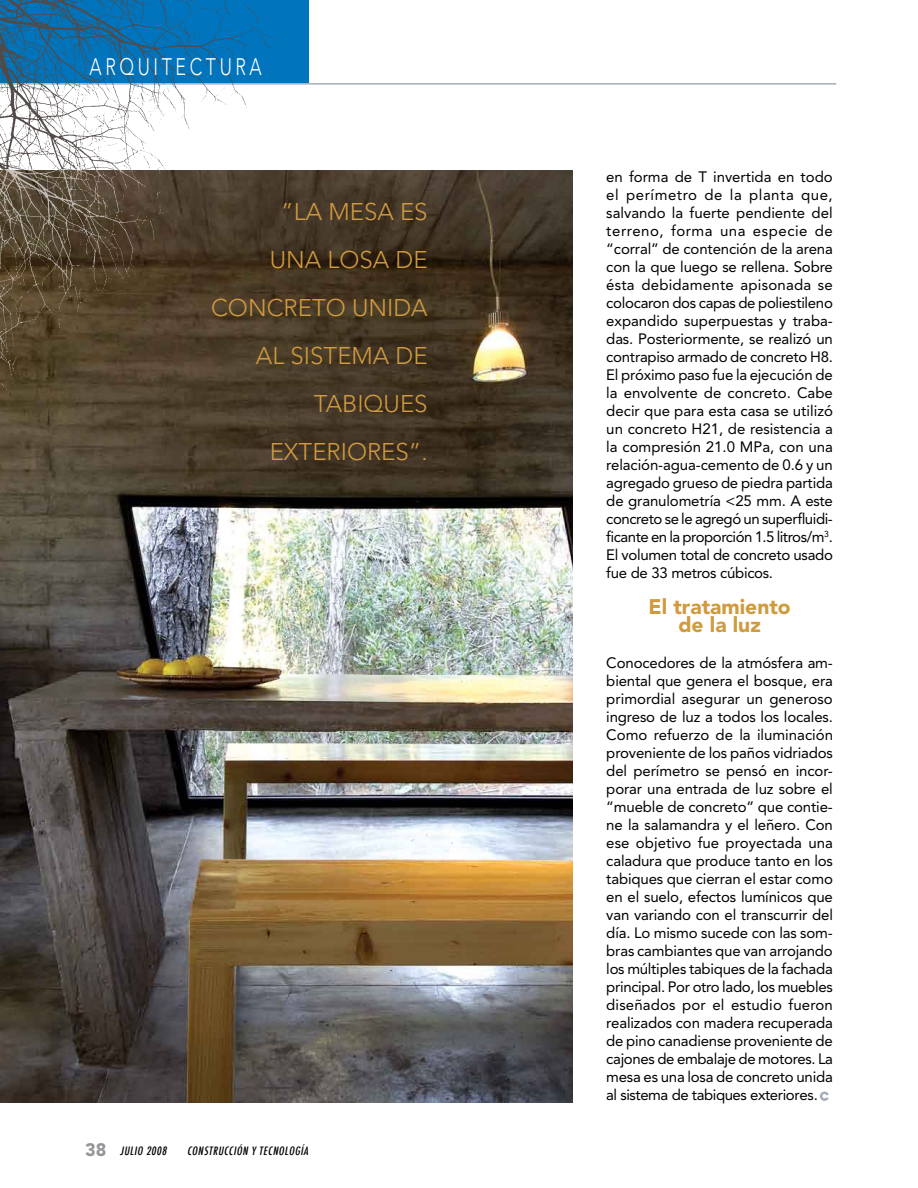
<style>
.page{position:relative;width:918px;height:1188px;background:#fff}
.page>*{position:absolute;margin:0;border:0;box-sizing:border-box;transform-origin:0 0}
.t1{font:300 24px "Avenir";color:#d09a3f}
.t2{font:300 23.7px "Avenir";letter-spacing:.2em;color:#fff;scale:.75 1}
.t3{font:900 21px/18px "Avenir";color:#d09a3f;text-align:center}
.t4{font:15px/18px "Avenir";letter-spacing:-.02em;color:#000;text-align:justify}
.t5{font:italic 500 condensed 11.25px "Futura";color:#000}
.s1{font-family:"Avenir";font-weight:900;font-style:normal;font-stretch:normal;font-size:18px;color:#939598}
</style>
<div class="page">
<div style="left:0;top:0;width:309px;height:83px;background:#0074bc"></div>
<hr style="left:0;top:83px;width:836px;height:2px;background:#a5adb9">
<img style="left:0;top:0;width:301px;height:169px">
<img style="left:0;top:170px;width:572px;height:933px">
<img style="left:0;top:169px;width:301px;height:299px">
<svg style="left:820px;top:1092px;width:9px;height:9px"></svg>
<h2 class="t2" style="left:90px;top:53px;width:231px">ARQUITECTURA</h2>
<h1 class="t1" style="left:281px;top:198px;width:148px">”LA MESA ES</h1>
<h1 class="t1" style="left:270px;top:246px;width:156px">U NA LOSA DE</h1>
<h1 class="t1" style="left:211px;top:294px;width:71px">CONCRET</h1>
<h1 class="t1" style="left:326px;top:294px;width:99px">O UNIDA</h1>
<h1 class="t1" style="left:256px;top:342px;width:170px">AL SISTEMA DE</h1>
<h1 class="t1" style="left:314px;top:390px;width:16px">TABIQUE</h1>
<h1 class="t1" style="left:414px;top:390px;width:15px">S</h1>
<h1 class="t1" style="left:270px;top:438px;width:42px">EXTERI</h1>
<h1 class="t1" style="left:347px;top:438px;width:82px">ORES”.</h1>
<p class="t5" style="left:85px;top:1143px;width:85px"><span class="s1">3 8</span> JULIO 2008</p>
<p class="t5" style="left:187px;top:1143px;width:125px">CONSTRUCCIÓN Y TECNOLOGÍA</p>
<p class="t4" style="left:606px;top:167px;width:228px">en forma de T invertida en todo el perímetro de la planta que, salvando la fuerte pendiente del terreno, forma una especie de “corral” de contención de la arena con la que luego se rellena. Sobre ésta debidamente apisonada se colocaron dos capas de poliestileno expandido superpuestas y traba&shy;das. Posteriormente, se realizó un contrapiso armado de concreto H8.<br>El próximo paso fue la ejecución de la envolvente de concreto. Cabe decir que para esta casa se utilizó un concreto H21, de resistencia a la compresión 21.0 MPa, con una relación-agua-cemento de 0.6 y un agregado grueso de piedra partida de granulometría &lt;25 mm. A este concreto se le agregó un superfluidi&shy;ficante en la proporción 1.5 litros/m<sup>3</sup>.<br>El volumen total de concreto usado fue de 33 metros cúbicos.</p>
<h3 class="t3" style="left:648px;top:597px;width:144px">El tratamiento de la luz</h3>
<p class="t4" style="left:606px;top:653px;width:228px">Conocedores de la atmósfera am&shy;biental que genera el bosque, era primordial asegurar un generoso ingreso de luz a todos los locales.<br>Como refuerzo de la iluminación proveniente de los paños vidriados del perímetro se pensó en incor&shy;porar una entrada de luz sobre el “mueble de concreto” que contie&shy;ne la salamandra y el leñero. Con ese objetivo fue proyectada una caladura que produce tanto en los tabiques que cierran el estar como en el suelo, efectos lumínicos que van variando con el transcurrir del día. Lo mismo sucede con las som&shy;bras cambiantes que van arrojando los múltiples tabiques de la fachada principal. Por otro lado, los muebles diseñados por el estudio fueron realizados con madera recuperada de pino canadiense proveniente de cajones de embalaje de motores. La mesa es una losa de concreto unida al sistema de tabiques exteriores.</p>
</div>
